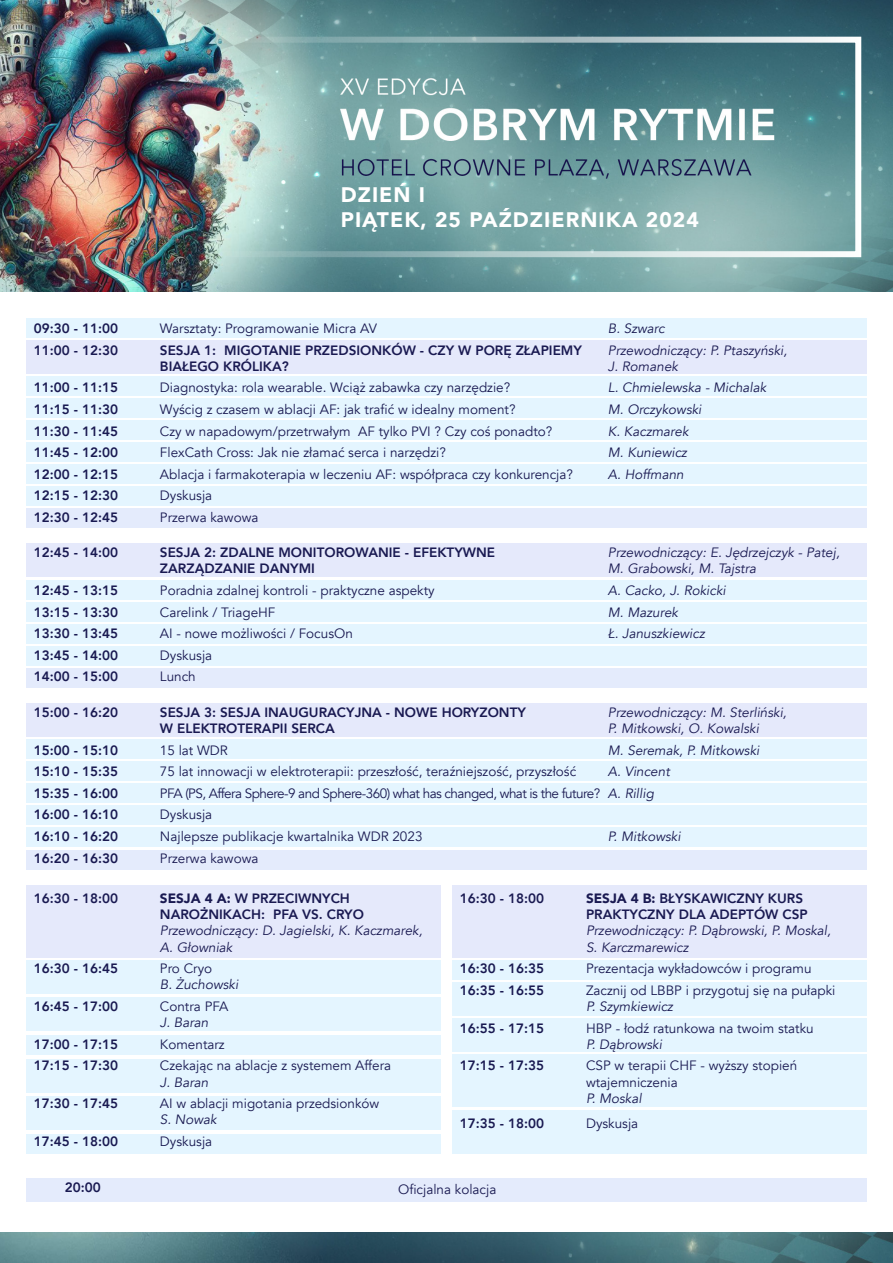
<style>
.page{position:relative;width:893px;height:1263px;background:#fff}
.page>*{position:absolute;margin:0;border:0;box-sizing:border-box;transform-origin:0 0}
.t1{font:900 21px/25.2px "Avenir";letter-spacing:.05em;color:#fff}
.t2{font:13.5px/21.6px "Avenir";color:#191951}
.t3{font:800 13.5px/21.6px "Avenir";color:#191951}
.t4{font:italic 13.5px/21.6px "Avenir";color:#191951}
.s1{font-weight:900}
</style>
<div class="page">
<img style="left:0;top:0;width:893px;height:291px">
<div style="left:26px;top:318px;width:840px;height:19px;background:#e4f5ff"></div>
<div style="left:26px;top:377px;width:840px;height:19px;background:#e4f5ff"></div>
<div style="left:26px;top:580px;width:840px;height:19px;background:#e4f5ff"></div>
<div style="left:26px;top:739px;width:840px;height:20px;background:#e4f5ff"></div>
<div style="left:26px;top:960px;width:414px;height:33px;background:#e4f5ff"></div>
<div style="left:26px;top:998px;width:414px;height:33px;background:#e4f5ff"></div>
<div style="left:452px;top:983px;width:414px;height:33px;background:#e4f5ff"></div>
<div style="left:26px;top:1059px;width:414px;height:33px;background:#e4f5ff"></div>
<div style="left:452px;top:1018px;width:414px;height:34px;background:#e4f5ff"></div>
<div style="left:26px;top:1097px;width:414px;height:33px;background:#e4f5ff"></div>
<div style="left:452px;top:1055px;width:414px;height:52px;background:#e4f5ff"></div>
<div style="left:26px;top:1035px;width:414px;height:19px;background:#e4f5ff"></div>
<div style="left:452px;top:1110px;width:414px;height:43px;background:#e4f5ff"></div>
<div style="left:26px;top:1134px;width:414px;height:19px;background:#e4f5ff"></div>
<div style="left:452px;top:960px;width:414px;height:20px;background:#e4f5ff"></div>
<div style="left:26px;top:399px;width:840px;height:19px;background:#e4f5ff"></div>
<div style="left:26px;top:602px;width:840px;height:19px;background:#e4f5ff"></div>
<div style="left:26px;top:761px;width:840px;height:20px;background:#e4f5ff"></div>
<div style="left:26px;top:421px;width:840px;height:19px;background:#e4f5ff"></div>
<div style="left:26px;top:624px;width:840px;height:19px;background:#e4f5ff"></div>
<div style="left:26px;top:783px;width:840px;height:20px;background:#e4f5ff"></div>
<div style="left:26px;top:443px;width:840px;height:19px;background:#e4f5ff"></div>
<div style="left:26px;top:646px;width:840px;height:19px;background:#e4f5ff"></div>
<div style="left:26px;top:805px;width:840px;height:20px;background:#e4f5ff"></div>
<div style="left:26px;top:465px;width:840px;height:19px;background:#e4f5ff"></div>
<div style="left:26px;top:668px;width:840px;height:19px;background:#e4ebfc"></div>
<div style="left:26px;top:827px;width:840px;height:20px;background:#e4f5ff"></div>
<div style="left:26px;top:850px;width:840px;height:19px;background:#e4ebfc"></div>
<div style="left:26px;top:487px;width:840px;height:19px;background:#e4f5ff"></div>
<div style="left:26px;top:509px;width:840px;height:19px;background:#e4ebfc"></div>
<div style="left:26px;top:340px;width:840px;height:34px;background:#e5e9fb"></div>
<div style="left:26px;top:544px;width:840px;height:33px;background:#e5e9fb"></div>
<div style="left:26px;top:703px;width:840px;height:33px;background:#e5e9fb"></div>
<div style="left:26px;top:885px;width:414px;height:72px;background:#e5e9fb"></div>
<div style="left:452px;top:885px;width:414px;height:72px;background:#e5e9fb"></div>
<div style="left:26px;top:1177px;width:840px;height:24px;background:#e4ebfc"></div>
<img style="left:0;top:1232px;width:893px;height:31px">
<svg style="left:195px;top:34px;width:669px;height:225px;background:#7ca3a5"></svg>
<p class="t3" style="left:34px;top:317px;width:86px">09:30 - 11:00<br>11:00 - 12:30</p>
<p class="t3" style="left:34px;top:377px;width:86px;text-align:justify">11:00 - 11:15<br>11:15 - 11:30<br>11:30 - 11:45<br>11:45 - 12:00<br>12:00 - 12:15<br>12:15 - 12:30<br>12:30 - 12:45</p>
<p class="t3" style="left:34px;top:542px;width:86px">12:45 - 14:00</p>
<p class="t3" style="left:34px;top:579px;width:86px;text-align:justify">12:45 - 13:15<br>13:15 - 13:30<br>13:30 - 13:45<br>13:45 - 14:00<br>14:00 - 15:00</p>
<p class="t3" style="left:34px;top:701px;width:86px">15:00 - 16:20</p>
<p class="t3" style="left:34px;top:739px;width:86px;text-align:justify">15:00 - 15:10<br>15:10 - 15:35<br>15:35 - 16:00<br>16:00 - 16:10<br>16:10 - 16:20<br>16:20 - 16:30</p>
<p class="t3" style="left:34px;top:887px;width:86px">16:30 - 18:00</p>
<p class="t3" style="left:34px;top:958px;width:86px">16:30 - 16:45</p>
<p class="t3" style="left:34px;top:995px;width:86px">16:45 - 17:00</p>
<p class="t3" style="left:34px;top:1033px;width:86px">17:00 - 17:15<br>17:15 - 17:30</p>
<p class="t3" style="left:34px;top:1093px;width:86px">17:30 - 17:45</p>
<p class="t3" style="left:34px;top:1130px;width:86px">17:45 - 18:00</p>
<p class="t3" style="left:65px;top:1177px;width:37px">20:00</p>
<h1 class="t1" style="left:341px;top:182px;width:360px">DZIEŃ I<br>PIĄTEK, 25 PAŹDZIERNIKA 2024</h1>
<p class="t4" style="left:608px;top:318px;width:181px">B. Szwarc<br>Przewodniczący: P. Ptaszyński,</p>
<p class="t4" style="left:608px;top:356px;width:160px">J. Romanek<br>L. Chmielewska - Michalak<br>M. Orczykowski<br>K. Kaczmarek<br>M. Kuniewicz<br>A. Hoffmann</p>
<p class="t2" style="left:160px;top:318px;width:219px">Warsztaty: Programowanie Micra AV</p>
<p class="t3" style="left:160px;top:342px;width:423px;line-height:16.2px">SESJA 1: MIGOTANIE PRZEDSIONKÓW - CZY W PORĘ ZŁAPIEMY<br>BIAŁEGO KRÓLIKA?</p>
<p class="t2" style="left:160px;top:377px;width:415px">Diagnostyka: rola wearable. Wciąż zabawka czy narzędzie?<br>Wyścig z czasem w ablacji AF: jak trafić w idealny moment?<br>Czy w napadowym/przetrwałym AF tylko PVI ? Czy coś ponadto?<br>FlexCath Cross: Jak nie złamać serca i narzędzi?<br>Ablacja i farmakoterapia w leczeniu AF: współpraca czy konkurencja?<br>Dyskusja<br>Przerwa kawowa</p>
<p class="t3" style="left:160px;top:544px;width:337px;line-height:16.2px">SESJA 2: ZDALNE MONITOROWANIE - EFEKTYWNE<br>ZARZĄDZANIE DANYMI</p>
<p class="t2" style="left:160px;top:580px;width:276px">Poradnia zdalnej kontroli - praktyczne aspekty<br>Carelink / TriageHF<br>AI - nowe możliwości / FocusOn<br>Dyskusja<br>Lunch</p>
<p class="t3" style="left:160px;top:704px;width:367px;line-height:16.2px">SESJA 3: SESJA INAUGURACYJNA - NOWE HORYZONTY<br>W ELEKTROTERAPII SERCA</p>
<p class="t2" style="left:160px;top:739px;width:442px">15 lat WDR<br>75 lat innowacji w elektroterapii: przeszłość, teraźniejszość, przyszłość PFA (PS, Affera Sphere-9 and Sphere-360) what has changed, what is the future?<br>Dyskusja<br>Najlepsze publikacje kwartalnika WDR 2023<br>Przerwa kawowa</p>
<p class="t3" style="left:160px;top:890px;width:205px;line-height:16.2px"><span class="s1">SESJA 4 A:</span> W PRZECIWNYCH<br>NAROŻNIKACH: PFA VS. CRYO</p>
<p class="t4" style="left:160px;top:923px;width:264px;line-height:16.2px">Przewodniczący: D. Jagielski, K. Kaczmarek,<br>A. Głowniak</p>
<p class="t2" style="left:160px;top:958px;width:54px">Pro Cryo</p>
<p class="t4" style="left:160px;top:974px;width:80px">B. Żuchowski</p>
<p class="t2" style="left:160px;top:996px;width:70px">Contra PFA</p>
<p class="t4" style="left:160px;top:1012px;width:50px">J. Baran</p>
<p class="t2" style="left:160px;top:1034px;width:233px">Komentarz<br>Czekając na ablacje z systemem Affera</p>
<p class="t4" style="left:160px;top:1071px;width:50px">J. Baran</p>
<p class="t2" style="left:160px;top:1093px;width:221px">AI w ablacji migotania przedsionków</p>
<p class="t4" style="left:160px;top:1109px;width:58px">S. Nowak</p>
<p class="t2" style="left:160px;top:1131px;width:54px">Dyskusja</p>
<p class="t2" style="left:398px;top:1179px;width:100px">Oficjalna kolacja</p>
<p class="t4" style="left:608px;top:545px;width:233px;line-height:16.2px">Przewodniczący: E. Jędrzejczyk - Patej,<br>M. Grabowski, M. Tajstra</p>
<p class="t4" style="left:608px;top:580px;width:119px">A. Cacko, J. Rokicki<br>M. Mazurek<br>Ł. Januszkiewicz</p>
<p class="t4" style="left:608px;top:704px;width:180px;line-height:16.2px">Przewodniczący: M. Sterliński,<br>P. Mitkowski, O. Kowalski</p>
<p class="t4" style="left:608px;top:739px;width:153px">M. Seremak, P. Mitkowski<br>A. Vincent<br>A. Rillig</p>
<p class="t4" style="left:608px;top:826px;width:74px">P. Mitkowski</p>
<p class="t3" style="left:586px;top:890px;width:223px;line-height:16.2px"><span class="s1">SESJA 4 B:</span> BŁYSKAWICZNY KURS<br>PRAKTYCZNY DLA ADEPTÓW CSP</p>
<p class="t4" style="left:586px;top:923px;width:246px;line-height:16.2px">Przewodniczący: P. Dąbrowski, P. Moskal,<br>S. Karczmarewicz</p>
<p class="t2" style="left:586px;top:958px;width:251px">Prezentacja wykładowców i programu<br>Zacznij od LBBP i przygotuj się na pułapki</p>
<p class="t4" style="left:586px;top:996px;width:88px">P. Szymkiewicz</p>
<p class="t2" style="left:586px;top:1017px;width:229px">HBP - łodź ratunkowa na twoim statku</p>
<p class="t4" style="left:586px;top:1034px;width:77px">P. Dąbrowski</p>
<p class="t2" style="left:586px;top:1058px;width:213px;line-height:16.2px">CSP w terapii CHF - wyższy stopień wtajemniczenia</p>
<p class="t4" style="left:586px;top:1088px;width:57px">P. Moskal</p>
<p class="t2" style="left:586px;top:1113px;width:54px">Dyskusja</p>
<p class="t3" style="left:460px;top:887px;width:86px">16:30 - 18:00</p>
<p class="t3" style="left:460px;top:958px;width:86px">16:30 - 16:35<br>16:35 - 16:55</p>
<p class="t3" style="left:460px;top:1017px;width:86px">16:55 - 17:15</p>
<p class="t3" style="left:460px;top:1055px;width:86px">17:15 - 17:35</p>
<p class="t3" style="left:460px;top:1112px;width:86px">17:35 - 18:00</p>
</div>
